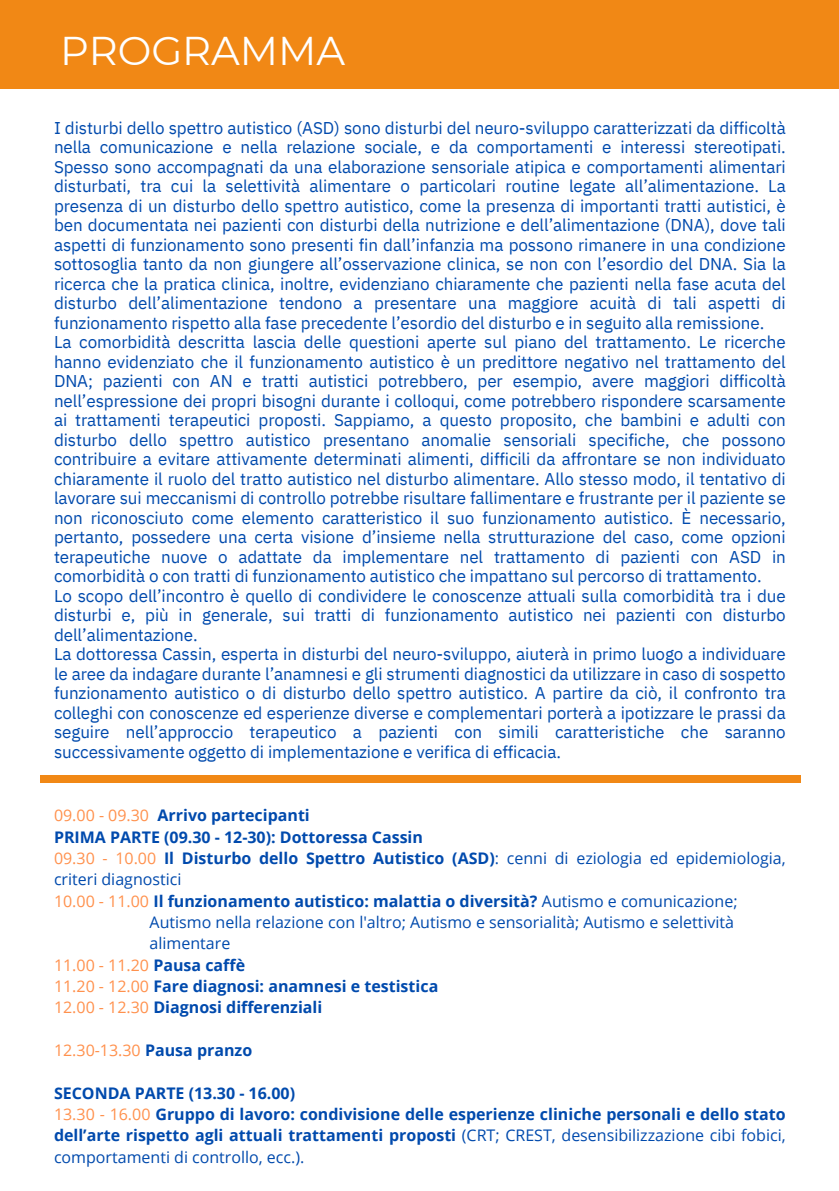
<style>
.page{position:relative;width:839px;height:1191px;background:#fff}
.page>*{position:absolute;margin:0;border:0;box-sizing:border-box;transform-origin:0 0}
.t1{font:40px "Montserrat";color:#fff}
.t2{font:17px/19.6px "IBM Plex Sans";letter-spacing:-.005em;color:#004aad;text-align:justify}
.t3{font:700 16px/21.4px "Open Sans";color:#004aad;text-align:justify}
.t4{font:16px/21.4px "Open Sans";color:#004aad}
.t5{font:16px "Open Sans";color:#ff914d}
.s1{font-weight:400;color:#ff914d}
.s2{color:#ff914d}
.s3{font-weight:700}
.s4{font-weight:400}
.s5{font-weight:700;color:#004aad}
</style>
<div class="page">
<div style="left:0;top:0;width:838px;height:88px;background:#f18815"></div>
<div style="left:40px;top:775px;width:760px;height:7px;background:#f18815"></div>
<p class="t1" style="left:60px;top:26px;width:287px">PROGRAMMA</p>
<h1 class="t2" style="left:54px;top:118px;width:733px">I disturbi dello spettro autistico (ASD) sono disturbi del neuro-sviluppo caratterizzati da difficoltà nella comunicazione e nella relazione sociale, e da comportamenti e interessi stereotipati.<br>Spesso sono accompagnati da una elaborazione sensoriale atipica e comportamenti alimentari disturbati, tra cui la selettività alimentare o particolari routine legate all’alimentazione. La presenza di un disturbo dello spettro autistico, come la presenza di importanti tratti autistici, è ben documentata nei pazienti con disturbi della nutrizione e dell’alimentazione (DNA), dove tali aspetti di funzionamento sono presenti fin dall’infanzia ma possono rimanere in una condizione sottosoglia tanto da non giungere all’osservazione clinica, se non con l’esordio del DNA. Sia la ricerca che la pratica clinica, inoltre, evidenziano chiaramente che pazienti nella fase acuta del disturbo dell’alimentazione tendono a presentare una maggiore acuità di tali aspetti di funzionamento rispetto alla fase precedente l’esordio del disturbo e in seguito alla remissione.</h1>
<p class="t2" style="left:54px;top:332px;width:733px">La comorbidità descritta lascia delle questioni aperte sul piano del trattamento. Le ricerche hanno evidenziato che il funzionamento autistico è un predittore negativo nel trattamento del DNA; pazienti con AN e tratti autistici potrebbero, per esempio, avere maggiori difficoltà nell’espressione dei propri bisogni durante i colloqui, come potrebbero rispondere scarsamente ai trattamenti terapeutici proposti. Sappiamo, a questo proposito, che bambini e adulti con disturbo dello spettro autistico presentano anomalie sensoriali specifiche, che possono contribuire a evitare attivamente determinati alimenti, difficili da affrontare se non individuato chiaramente il ruolo del tratto autistico nel disturbo alimentare. Allo stesso modo, il tentativo di lavorare sui meccanismi di controllo potrebbe risultare fallimentare e frustrante per il paziente se non riconosciuto come elemento caratteristico il suo funzionamento autistico. È necessario, pertanto, possedere una certa visione d’insieme nella strutturazione del caso, come opzioni terapeutiche nuove o adattate da implementare nel trattamento di pazienti con ASD in comorbidità o con tratti di funzionamento autistico che impattano sul percorso di trattamento.</p>
<p class="t2" style="left:54px;top:586px;width:733px">Lo scopo dell’incontro è quello di condividere le conoscenze attuali sulla comorbidità tra i due disturbi e, più in generale, sui tratti di funzionamento autistico nei pazienti con disturbo dell’alimentazione.</p>
<p class="t2" style="left:54px;top:644px;width:733px">La dottoressa Cassin, esperta in disturbi del neuro-sviluppo, aiuterà in primo luogo a individuare le aree da indagare durante l’anamnesi e gli strumenti diagnostici da utilizzare in caso di sospetto funzionamento autistico o di disturbo dello spettro autistico. A partire da ciò, il confronto tra colleghi con conoscenze ed esperienze diverse e complementari porterà a ipotizzare le prassi da seguire nell’approccio terapeutico a pazienti con simili caratteristiche che saranno successivamente oggetto di implementazione e verifica di efficacia.</p>
<p class="t3" style="left:54px;top:804px;width:257px"><span class="s1">09.00 - 09.30</span> Arrivo partecipanti</p>
<p class="t3" style="left:54px;top:826px;width:370px">PRIMA PARTE (09.30 - 12-30): Dottoressa Cassin</p>
<p class="t4" style="left:54px;top:847px;width:733px"><span class="s2">09.30 - 10.00</span> <span class="s3">Il Disturbo dello Spettro Autistico (ASD)</span>: cenni di eziologia ed epidemiologia, criteri diagnostici</p>
<p class="t3" style="left:54px;top:890px;width:685px"><span class="s1">10.00 - 11.00</span> Il funzionamento autistico: malattia o diversità? <span class="s4">Autismo e comunicazione;</span></p>
<p class="t4" style="left:150px;top:911px;width:586px">Autismo nella relazione con l'altro; Autismo e sensorialità; Autismo e selettività</p>
<p class="t4" style="left:150px;top:932px;width:82px">alimentare</p>
<p class="t5" style="left:54px;top:953px;width:193px">11.00 - 11.20 <span class="s5">Pausa caffè</span></p>
<p class="t3" style="left:54px;top:975px;width:386px"><span class="s1">11.20 - 12.00</span> Fare diagnosi: anamnesi e testistica</p>
<p class="t3" style="left:54px;top:996px;width:270px"><span class="s1">12.00 - 12.30</span> Diagnosi differenziali</p>
<p class="t5" style="left:54px;top:1039px;width:200px">12.30-13.30 <span class="s5">Pausa pranzo</span></p>
<p class="t3" style="left:54px;top:1082px;width:242px">SECONDA PARTE (13.30 - 16.00)</p>
<p class="t3" style="left:54px;top:1103px;width:733px"><span class="s1">13.30 - 16.00</span> Gruppo di lavoro: condivisione delle esperienze cliniche personali e dello stato dell’arte rispetto agli attuali trattamenti proposti <span class="s4">(CRT; CREST, desensibilizzazione cibi fobici, comportamenti di controllo, ecc.).</span></p>
</div>
